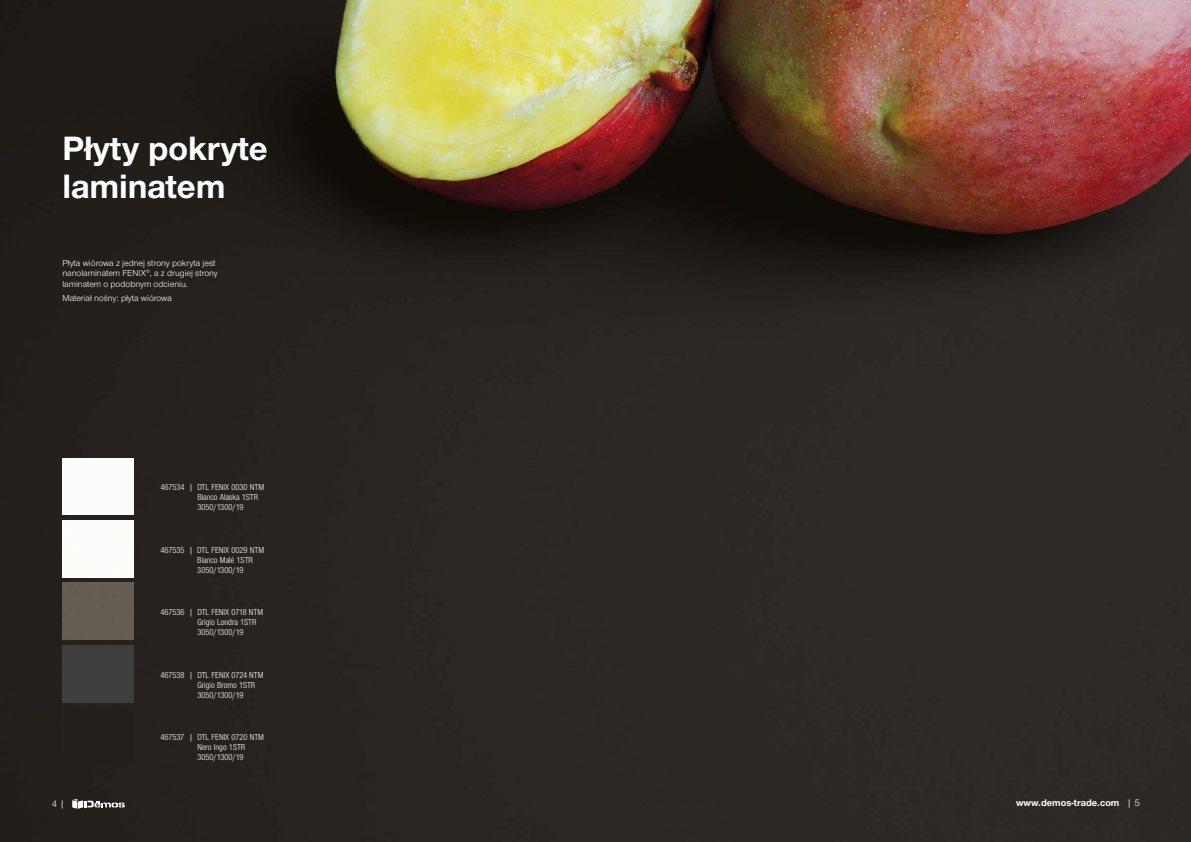
<style>
.page{position:relative;width:1191px;height:842px;background:#fff}
.page>*{position:absolute;margin:0;border:0;box-sizing:border-box;transform-origin:0 0}
.t1{font:700 35px/38px "Nimbus Sans Novus TOT";color:#fff}
.t2{font:700 10px "Nimbus Sans Novus TOT";color:#fff}
.t3{font:10px "Nimbus Sans Novus TOT";color:#fff}
.t4{font:9px/10px "Nimbus Sans Novus TOT Reg Con";color:#fff}
.t5{font:9px/10.8px "Nimbus Sans Novus TOT";color:#fff}
.s1{font-weight:400}
</style>
<div class="page">
<img style="left:0;top:0;width:1191px;height:842px">
<div style="left:62px;top:583px;width:71px;height:57px;background:#655c53"></div>
<div style="left:62px;top:708px;width:71px;height:56px;background:#23201d"></div>
<img style="left:62px;top:521px;width:71px;height:56px">
<img style="left:62px;top:458px;width:71px;height:57px">
<div style="left:62px;top:645px;width:71px;height:57px;background:#403d3f"></div>
<svg style="left:72px;top:799px;width:53px;height:10px"></svg>
<h1 class="t1" style="left:62px;top:129px;width:207px">Płyty pokryte laminatem</h1>
<p class="t5" style="left:62px;top:257px;width:157px">Płyta wiórowa z jednej strony pokryta jest nanolaminatem FENIX<sup>®</sup>, a z drugiej strony laminatem o podobnym odcieniu.</p>
<p class="t5" style="left:62px;top:292px;width:111px">Materiał nośny: płyta wiórowa</p>
<p class="t4" style="left:197px;top:483px;width:68px;text-indent:-37px">467534 | DTL FENIX 0030 NTM<br>Bianco Alaska 1STR<br>3050/1300/19</p>
<p class="t4" style="left:197px;top:545px;width:68px;text-indent:-37px">467535 | DTL FENIX 0029 NTM<br>Bianco Malé 1STR<br>3050/1300/19</p>
<p class="t4" style="left:197px;top:607px;width:67px;text-indent:-37px">467536 | DTL FENIX 0718 NTM<br>Grigio Londra 1STR<br>3050/1300/19</p>
<p class="t4" style="left:197px;top:670px;width:68px;text-indent:-37px">467538 | DTL FENIX 0724 NTM<br>Grigio Bromo 1STR<br>3050/1300/19</p>
<p class="t4" style="left:197px;top:732px;width:68px;text-indent:-37px">467537 | DTL FENIX 0720 NTM<br>Nero Ingo 1STR<br>3050/1300/19</p>
<p class="t3" style="left:52px;top:798px;width:14px">4 |</p>
<p class="t2" style="left:1016px;top:796px;width:125px">www.demos-trade.com <span class="s1">| 5</span></p>
</div>
